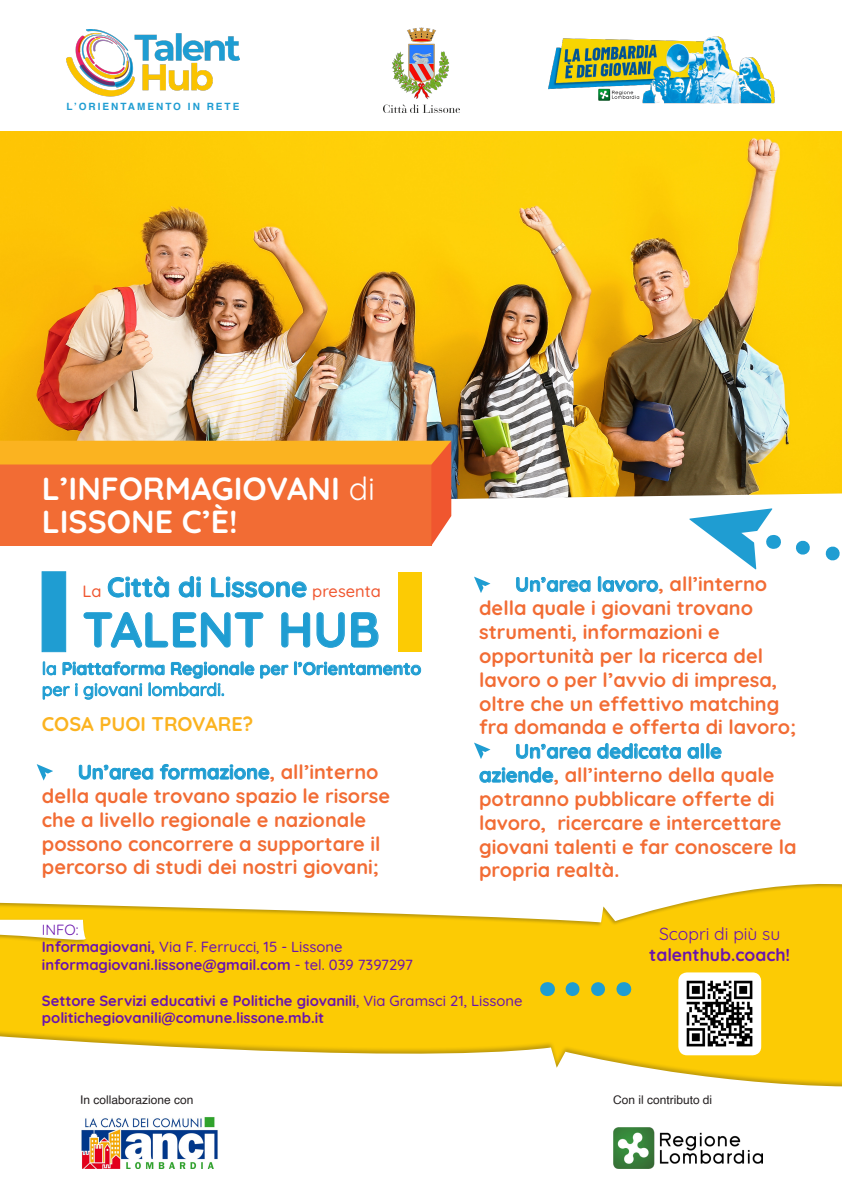
<style>
.page{position:relative;width:842px;height:1191px;background:#fff}
.page>*{position:absolute;margin:0;border:0;box-sizing:border-box;transform-origin:0 0}
.t1{font:700 49px "Quicksand";color:#1f9dd2}
.t2{font:700 32px "Quicksand";color:#fff}
.t3{font:700 27.4px "Quicksand";color:#1f9dd2}
.t4{font:700 19.9px/23.8px "Quicksand";color:#f26c34}
.t5{font:700 19.9px "Quicksand";color:#fbb320}
.t6{font:700 17.5px "Quicksand";color:#1f9dd2}
.t7{font:500 17.5px "Quicksand";color:#1f9dd2}
.t8{font:700 17.4px "Quicksand";color:#6a13ad}
.t9{font:17.4px "Quicksand";color:#6a13ad}
.t10{font:500 16.4px "Quicksand";color:#f0562f}
.t11{font:700 14.8px "Quicksand";color:#6a13ad}
.t12{font:500 14.8px "Quicksand";color:#6a13ad}
.t13{font:14.8px "Quicksand";color:#6a13ad}
.t14{font:12px "Helvetica";color:#231f20}
.t15{font:700 10px "Helvetica";letter-spacing:.2em;color:#1f9dd2}
.s1{font-weight:400}
.s2{font-weight:500}
.s3{color:#1f9dd2}
.s4{font-weight:700}
</style>
<div class="page">
<div style="left:0;top:500px;width:842px;height:606px;background:#fccb04"></div>
<img style="left:0;top:132px;width:842px;height:360px">
<svg style="left:572px;top:982px;width:33px;height:14px"></svg>
<svg style="left:547px;top:982px;width:1px;height:14px"></svg>
<svg style="left:623px;top:982px;width:1px;height:14px"></svg>
<div style="left:0;top:493px;width:842px;height:429px;background:#fff"></div>
<svg style="left:0;top:441px;width:451px;height:104px;background:#f47b30"></svg>
<svg style="left:474px;top:576px;width:16px;height:17px"></svg>
<svg style="left:37px;top:764px;width:16px;height:16px"></svg>
<svg style="left:474px;top:742px;width:16px;height:17px"></svg>
<svg style="left:516px;top:577px;width:74px;height:15px"></svg>
<svg style="left:598px;top:576px;width:60px;height:16px"></svg>
<svg style="left:516px;top:744px;width:74px;height:15px"></svg>
<svg style="left:597px;top:743px;width:84px;height:16px"></svg>
<svg style="left:688px;top:743px;width:34px;height:16px"></svg>
<svg style="left:479px;top:767px;width:74px;height:15px"></svg>
<svg style="left:79px;top:764px;width:74px;height:15px"></svg>
<svg style="left:160px;top:764px;width:109px;height:15px;background:#b7dff0"></svg>
<div style="left:678px;top:972px;width:83px;height:83px;background:#fff;border-radius:9px"></div>
<img style="left:686px;top:980px;width:67px;height:49px">
<img style="left:548px;top:36px;width:227px;height:68px">
<img style="left:66px;top:30px;width:173px;height:67px">
<svg style="left:689px;top:508px;width:85px;height:61px;background:#a1d6ec"></svg>
<svg style="left:786px;top:531px;width:56px;height:47px;background:#e5f3f9"></svg>
<img style="left:383px;top:27px;width:76px;height:86px">
<div style="left:0;top:1029px;width:842px;height:162px;background:#231f20;opacity:.29"></div>
<svg style="left:0;top:1036px;width:842px;height:155px"></svg>
<img style="left:80px;top:1117px;width:138px;height:51px">
<img style="left:613px;top:1127px;width:149px;height:41px">
<div style="left:0;top:918px;width:87px;height:27px;background:#fccb04"></div>
<svg style="left:0;top:919px;width:88px;height:24px;background:#f7eab5"></svg>
<svg style="left:108px;top:576px;width:61px;height:21px"></svg>
<svg style="left:179px;top:576px;width:22px;height:21px"></svg>
<svg style="left:211px;top:576px;width:96px;height:21px;background:#c9e7f3"></svg>
<svg style="left:83px;top:611px;width:181px;height:37px;background:#dff1f8"></svg>
<svg style="left:281px;top:612px;width:29px;height:36px"></svg>
<svg style="left:316px;top:612px;width:29px;height:36px"></svg>
<svg style="left:351px;top:612px;width:28px;height:36px"></svg>
<svg style="left:260px;top:664px;width:28px;height:14px"></svg>
<svg style="left:294px;top:661px;width:127px;height:15px;background:#b4deef"></svg>
<svg style="left:43px;top:661px;width:211px;height:38px;background:#c7e6f3"></svg>
<div style="left:42px;top:571px;width:24px;height:81px;background:#1f9dd2;border:1px solid #1f9dd2"></div>
<div style="left:398px;top:572px;width:23px;height:79px;background:#fccb04"></div>
<p class="t15" style="left:66px;top:98px;width:174px">L’ORIENTAMENTO IN RETE</p>
<p class="t2" style="left:42px;top:464px;width:335px">L’INFORMAGIOVANI <span class="s1">di</span></p>
<p class="t2" style="left:42px;top:497px;width:197px">LISSONE C’È!</p>
<p class="t3" style="left:107px;top:566px;width:202px">Città di Lissone</p>
<p class="t1" style="left:83px;top:591px;width:299px">TALENT HUB</p>
<p class="t6" style="left:42px;top:655px;width:381px"><span class="s2">la</span> Piattaforma Regionale per l’Orientamento</p>
<p class="t7" style="left:42px;top:676px;width:184px">per i giovani lombardi.</p>
<p class="t10" style="left:83px;top:578px;width:21px">La</p>
<p class="t10" style="left:312px;top:578px;width:70px">presenta</p>
<p class="t5" style="left:42px;top:709px;width:213px">COSA PUOI TROVARE?</p>
<p class="t4" style="left:42px;top:758px;width:350px;text-indent:36px"><span class="s3">Un’area formazione</span>, all’interno della quale trovano spazio le risorse che a livello regionale e nazionale possono concorrere a supportare il percorso di studi dei nostri giovani;</p>
<p class="t4" style="left:479px;top:570px;width:318px;text-indent:36px"><span class="s3">Un’area lavoro</span>, all’interno della quale i giovani trovano strumenti, informazioni e opportunità per la ricerca del lavoro o per l’avvio di impresa, oltre che un effettivo matching fra domanda e offerta di lavoro;</p>
<p class="t4" style="left:479px;top:737px;width:319px;text-indent:36px"><span class="s3">Un’area dedicata alle aziende</span>, all’interno della quale potranno pubblicare offerte di lavoro, ricercare e intercettare giovani talenti e far conoscere la propria realtà.</p>
<p class="t13" style="left:42px;top:918px;width:38px">INFO:</p>
<p class="t12" style="left:42px;top:935px;width:302px"><span class="s4">Informagiovani,</span> Via F. Ferrucci, 15 - Lissone</p>
<p class="t11" style="left:42px;top:953px;width:372px">informagiovani.lissone@gmail.com <span class="s2">- tel. 039 7397297</span></p>
<p class="t11" style="left:42px;top:988px;width:482px">Settore Servizi educativi e Politiche giovanili<span class="s2">, Via Gramsci 21, Lissone</span></p>
<p class="t11" style="left:42px;top:1006px;width:284px">politichegiovanili@comune.lissone.mb.it</p>
<p class="t9" style="left:659px;top:920px;width:123px">Scopri di più su</p>
<p class="t8" style="left:649px;top:941px;width:142px">talenthub.coach!</p>
<p class="t14" style="left:80px;top:1090px;width:115px">In collaborazione con</p>
<p class="t14" style="left:613px;top:1090px;width:101px">Con il contributo di</p>
</div>
